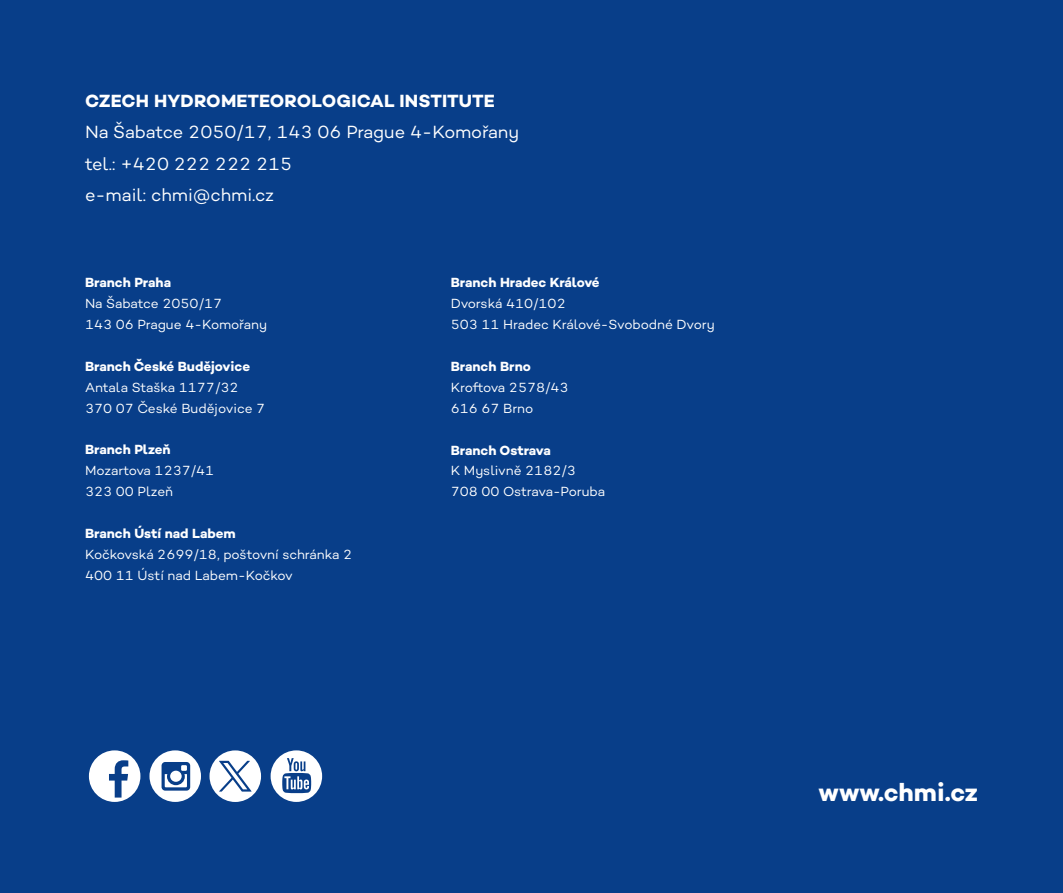
<style>
.page{position:relative;width:1063px;height:893px;background:#083e89}
.page>*{position:absolute;margin:0;border:0;box-sizing:border-box;transform-origin:0 0}
.t1{font:700 25.5px "Campton";color:#fff}
.t2{font:18px/31.3px "Campton";color:#fff}
.t3{font:700 18px "Campton";letter-spacing:.005em;color:#fff}
.t4{font:13.5px/20.9px "Campton";letter-spacing:-.005em;color:#fff}
.t5{font:700 13.5px "Campton";letter-spacing:-.005em;color:#fff}
</style>
<div class="page">
<svg style="left:89px;top:750px;width:51px;height:52px"></svg>
<svg style="left:271px;top:750px;width:51px;height:52px"></svg>
<svg style="left:149px;top:750px;width:52px;height:52px"></svg>
<svg style="left:210px;top:750px;width:51px;height:52px"></svg>
<h2 class="t3" style="left:85px;top:89px;width:411px">CZECH HYDROMETEOROLOGICAL INSTITUTE</h2>
<h2 class="t2" style="left:85px;top:116px;width:436px">Na Šabatce 2050/17, 143 06 Prague 4-Komořany tel.: +420 222 222 215<br>e-mail: chmi@chmi.cz</h2>
<p class="t5" style="left:85px;top:274px;width:88px">Branch Praha</p>
<p class="t4" style="left:85px;top:293px;width:184px">Na Šabatce 2050/17<br>143 06 Prague 4-Komořany</p>
<p class="t5" style="left:85px;top:358px;width:167px">Branch České Budějovice</p>
<p class="t4" style="left:85px;top:376px;width:182px">Antala Staška 1177/32<br>370 07 České Budějovice 7</p>
<p class="t5" style="left:85px;top:441px;width:87px">Branch Plzeň</p>
<p class="t4" style="left:85px;top:460px;width:131px">Mozartova 1237/41<br>323 00 Plzeň</p>
<p class="t5" style="left:85px;top:525px;width:152px">Branch Ústí nad Labem</p>
<p class="t4" style="left:85px;top:544px;width:269px">Kočkovská 2699/18, poštovní schránka 2<br>400 11 Ústí nad Labem-Kočkov</p>
<p class="t5" style="left:451px;top:274px;width:150px">Branch Hradec Králové</p>
<p class="t4" style="left:451px;top:293px;width:266px">Dvorská 410/102<br>503 11 Hradec Králové-Svobodné Dvory</p>
<p class="t5" style="left:451px;top:358px;width:82px">Branch Brno</p>
<p class="t4" style="left:451px;top:376px;width:119px">Kroftova 2578/43<br>616 67 Brno</p>
<p class="t5" style="left:451px;top:441px;width:102px">Branch Ostrava</p>
<p class="t4" style="left:451px;top:460px;width:156px">K Myslivně 2182/3<br>708 00 Ostrava-Poruba</p>
<h1 class="t1" style="left:819px;top:776px;width:161px">www.chmi.cz</h1>
</div>
